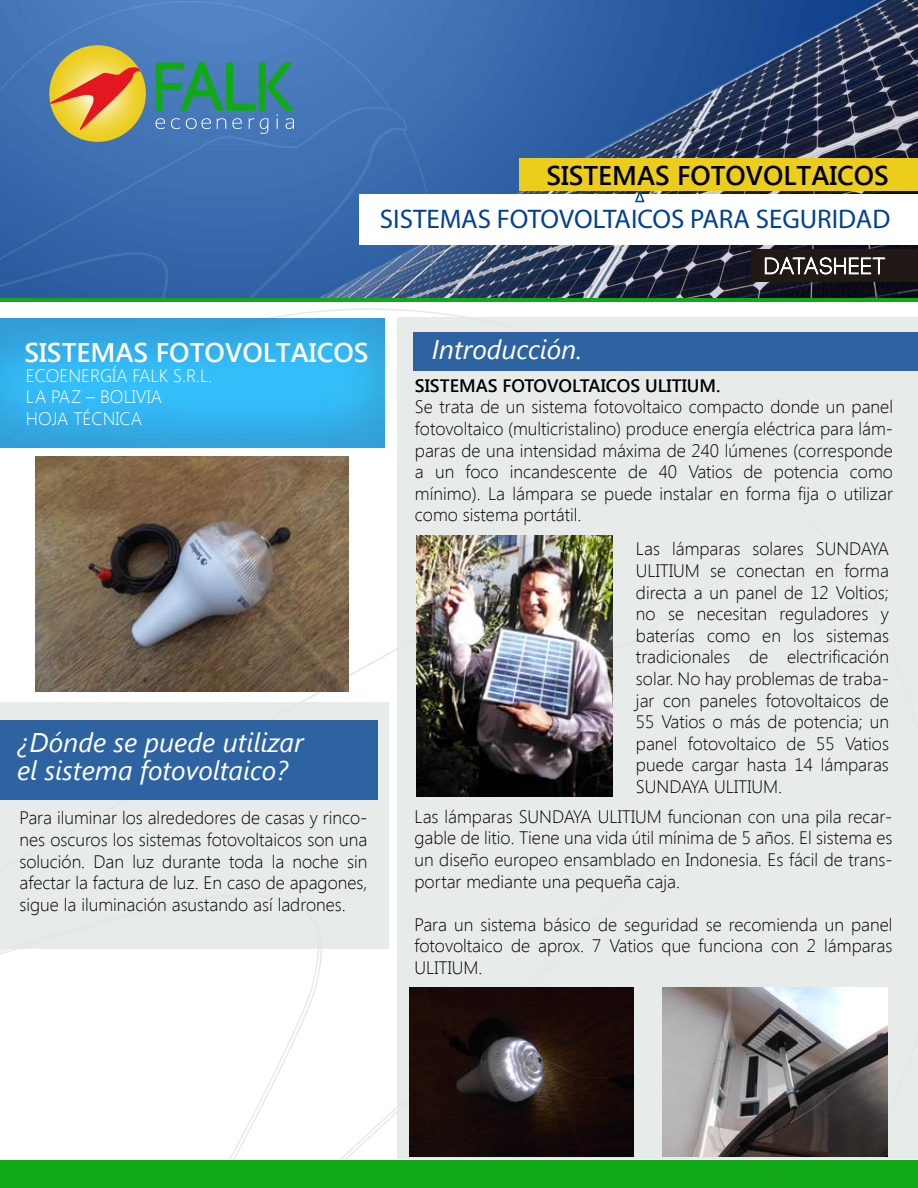
<style>
.page{position:relative;width:918px;height:1188px;background:#fff}
.page>*{position:absolute;margin:0;border:0;box-sizing:border-box;transform-origin:0 0}
.t1{font:italic 27px/27.9px "Segoe UI";color:#fff}
.t2{font:27px "Myriad Pro";color:#004290}
.t3{font:600 27px "Segoe UI";color:#fff}
.t4{font:600 27px "Segoe UI";color:#000}
.t5{font:300 18px/21.6px "Segoe UI";color:#000;text-align:justify}
.t6{font:300 18px/21.6px "Segoe UI";color:#fff}
.t7{font:600 18px "Segoe UI";color:#000}
</style>
<div class="page">
<div style="left:397px;top:317px;width:521px;height:842px;background:#e1e7e5"></div>
<img style="left:395px;top:1px;width:523px;height:297px">
<svg style="left:0;top:1px;width:395px;height:105px;background:#4a7bbd"></svg>
<svg style="left:407px;top:128px;width:26px;height:170px;background:#446ba1"></svg>
<svg style="left:0;top:106px;width:407px;height:192px;background:#3a6aab"></svg>
<hr style="left:0;top:298px;width:918px;height:4px;background:#11a918">
<div style="left:0;top:1160px;width:918px;height:28px;background:#11a918"></div>
<div style="left:360px;top:194px;width:558px;height:51px;background:#fff"></div>
<svg style="left:791px;top:129px;width:100px;height:30px;background:#464853"></svg>
<svg style="left:634px;top:129px;width:146px;height:74px"></svg>
<div style="left:752px;top:250px;width:166px;height:32px;background:#211915"></div>
<svg style="left:764px;top:245px;width:122px;height:30px"></svg>
<svg style="left:156px;top:62px;width:138px;height:72px;background:#3e8991"></svg>
<svg style="left:49px;top:45px;width:97px;height:97px;background:#e6cc2d"></svg>
<svg style="left:50px;top:67px;width:90px;height:63px;background:#e49d44"></svg>
<div style="left:413px;top:332px;width:505px;height:39px;background:#2e63a2"></div>
<img style="left:0;top:319px;width:384px;height:129px">
<div style="left:0;top:702px;width:388px;height:247px;background:#e1e7e5"></div>
<div style="left:0;top:720px;width:378px;height:80px;background:#2e63a2"></div>
<div style="left:519px;top:159px;width:399px;height:32px;background:#eccd1c"></div>
<img style="left:36px;top:457px;width:313px;height:235px">
<img style="left:417px;top:535px;width:196px;height:262px">
<img style="left:410px;top:988px;width:224px;height:168px">
<img style="left:662px;top:987px;width:226px;height:169px">
<h1 class="t4" style="left:546px;top:157px;width:344px">SISTEMAS FOTOVOLTAICOS</h1>
<h1 class="t2" style="left:380px;top:202px;width:512px">SISTEMAS FOTOVOLTAICOS PARA SEGURIDAD</h1>
<h1 class="t3" style="left:24px;top:333px;width:346px">SISTEMAS FOTOVOLTAICOS</h1>
<p class="t6" style="left:26px;top:364px;width:188px">ECOENERGÍA FALK S.R.L.<br>LA PAZ – BOLIVIA<br>HOJA TÉCNICA</p>
<h1 class="t1" style="left:17px;top:728px;width:288px">¿Dónde se puede utilizar el sistema fotovoltaico?</h1>
<p class="t5" style="left:20px;top:807px;width:350px">Para iluminar los alrededores de casas y rinco&shy;nes oscuros los sistemas fotovoltaicos son una solución. Dan luz durante toda la noche sin afectar la factura de luz. En caso de apagones, sigue la iluminación asustando así ladrones.</p>
<h1 class="t1" style="left:432px;top:335px;width:152px">Introducción.</h1>
<p class="t7" style="left:415px;top:373px;width:307px">SISTEMAS FOTOVOLTAICOS ULITIUM.</p>
<p class="t5" style="left:415px;top:396px;width:480px">Se trata de un sistema fotovoltaico compacto donde un panel fotovoltaico (multicristalino) produce energía eléctrica para lám&shy;paras de una intensidad máxima de 240 lúmenes (corresponde a un foco incandescente de 40 Vatios de potencia como mínimo). La lámpara se puede instalar en forma fija o utilizar como sistema portátil.</p>
<p class="t5" style="left:636px;top:538px;width:255px">Las lámparas solares SUNDAYA ULITIUM se conectan en forma directa a un panel de 12 Voltios; no se necesitan reguladores y baterías como en los sistemas tradicionales de electrificación solar. No hay problemas de traba&shy;jar con paneles fotovoltaicos de 55 Vatios o más de potencia; un panel fotovoltaico de 55 Vatios puede cargar hasta 14 lámparas SUNDAYA ULITIUM.</p>
<p class="t5" style="left:415px;top:805px;width:480px">Las lámparas SUNDAYA ULITIUM funcionan con una pila recar&shy;gable de litio. Tiene una vida útil mínima de 5 años. El sistema es un diseño europeo ensamblado en Indonesia. Es fácil de trans&shy;portar mediante una pequeña caja.</p>
<p class="t5" style="left:415px;top:913px;width:480px">Para un sistema básico de seguridad se recomienda un panel fotovoltaico de aprox. 7 Vatios que funciona con 2 lámparas ULITIUM.</p>
</div>
